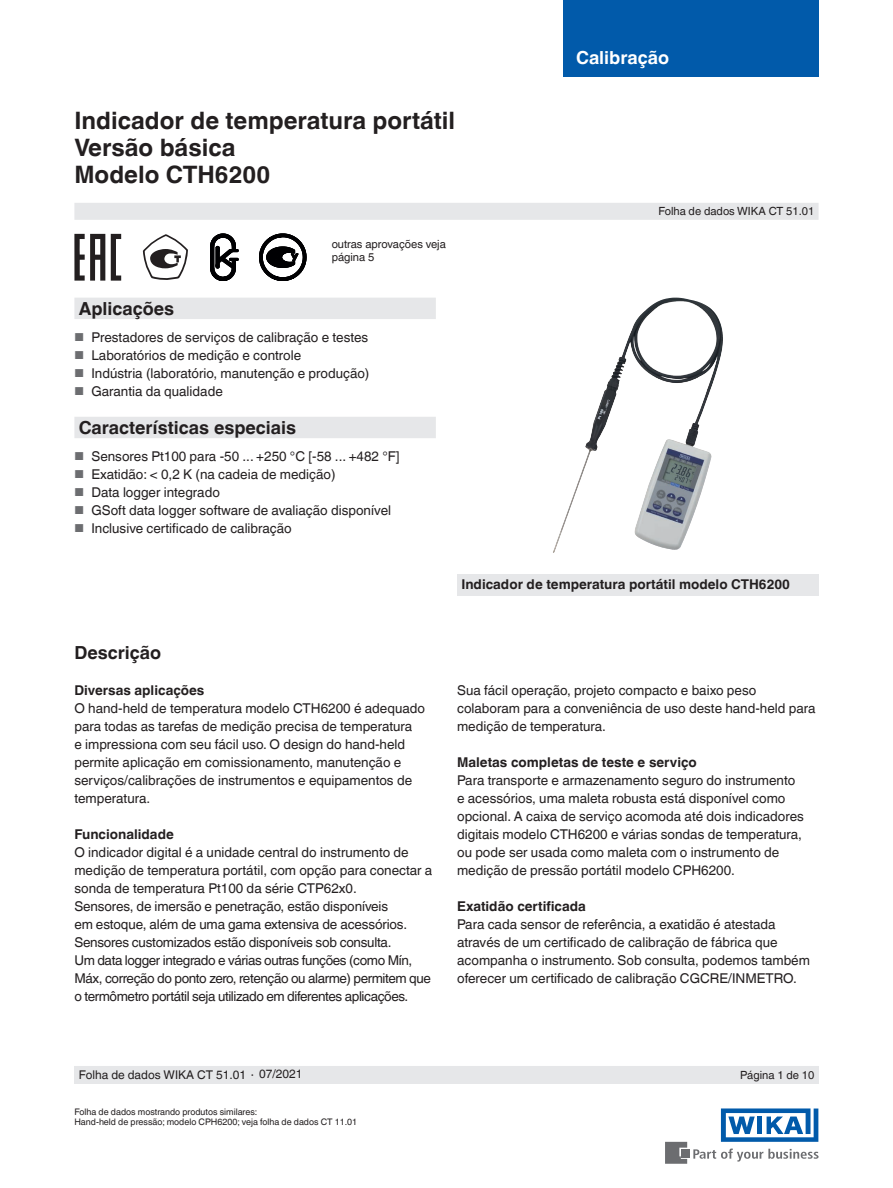
<style>
.page{position:relative;width:893px;height:1188px;background:#fff}
.page>*{position:absolute;margin:0;border:0;box-sizing:border-box;transform-origin:0 0}
.t1{font:700 24px/27px "Helvetica World";color:#231f20}
.t2{font:700 18px "Helvetica World";color:#231f20}
.t3{font:700 18px "Helvetica World";color:#fff}
.t4{font:13.5px/18px "Helvetica World";color:#231f20}
.t5{font:700 13.5px "Helvetica World";color:#231f20}
.t6{font:12px "Helvetica World";color:#231f20}
.t7{font:11.25px/12.3px "Helvetica World";color:#231f20}
.t8{font:9px/10.5px "Helvetica World";color:#231f20}
.s1{font-size:11.55px;color:#6c6d70}
.s2{font-size:11.25px}
</style>
<div class="page">
<svg style="left:693px;top:1149px;width:126px;height:13px"></svg>
<div style="left:682px;top:1150px;width:8px;height:8px;background:#6c6d70"></div>
<svg style="left:665px;top:1142px;width:22px;height:22px"></svg>
<svg style="left:721px;top:1108px;width:97px;height:34px"></svg>
<div style="left:563px;top:0;width:256px;height:76px;background:#015aaa"></div>
<div style="left:74px;top:203px;width:745px;height:17px;background:#e6e7e9"></div>
<div style="left:74px;top:1066px;width:745px;height:18px;background:#e6e7e9"></div>
<svg style="left:111px;top:234px;width:10px;height:47px"></svg>
<svg style="left:74px;top:234px;width:31px;height:47px"></svg>
<svg style="left:143px;top:234px;width:45px;height:46px"></svg>
<svg style="left:210px;top:234px;width:28px;height:47px"></svg>
<div style="left:457px;top:574px;width:362px;height:21px;background:#e6e7e9"></div>
<img style="left:634px;top:298px;width:40px;height:26px">
<svg style="left:74px;top:298px;width:362px;height:140px"></svg>
<svg style="left:259px;top:234px;width:47px;height:47px"></svg>
<h1 class="t1" style="left:74px;top:107px;width:382px">Indicador de temperatura portátil<br>Versão básica<br>Modelo CTH6200</h1>
<p class="t7" style="left:332px;top:238px;width:116px">outras aprovações veja página 5</p>
<h2 class="t2" style="left:79px;top:298px;width:97px">Aplicações</h2>
<p class="t4" style="left:74px;top:328px;width:295px"><span class="s1">■</span> Prestadores de serviços de calibração e testes</p>
<p class="t4" style="left:74px;top:346px;width:228px"><span class="s1">■</span> Laboratórios de medição e controle</p>
<p class="t4" style="left:74px;top:364px;width:297px"><span class="s1">■</span> Indústria (laboratório, manutenção e produção)</p>
<p class="t4" style="left:74px;top:382px;width:150px"><span class="s1">■</span> Garantia da qualidade</p>
<h2 class="t2" style="left:79px;top:417px;width:219px">Características especiais</h2>
<p class="t4" style="left:74px;top:447px;width:327px"><span class="s1">■</span> Sensores Pt100 para -50 ... +250 °C [-58 ... +482 °F]</p>
<p class="t4" style="left:74px;top:465px;width:263px"><span class="s1">■</span> Exatidão: &lt; 0,2 K (na cadeia de medição)</p>
<p class="t4" style="left:74px;top:483px;width:147px"><span class="s1">■</span> Data logger integrado</p>
<p class="t4" style="left:74px;top:501px;width:318px"><span class="s1">■</span> GSoft data logger software de avaliação disponível</p>
<p class="t4" style="left:74px;top:519px;width:219px"><span class="s1">■</span> Inclusive certificado de calibração</p>
<h2 class="t3" style="left:576px;top:47px;width:94px">Calibração</h2>
<p class="t7" style="left:658px;top:205px;width:157px">Folha de dados WIKA CT 51.01</p>
<p class="t5" style="left:461px;top:577px;width:330px">Indicador de temperatura portátil modelo CTH6200</p>
<h2 class="t2" style="left:74px;top:642px;width:88px">Descrição</h2>
<p class="t5" style="left:74px;top:683px;width:132px">Diversas aplicações</p>
<p class="t4" style="left:74px;top:700px;width:352px">O hand-held de temperatura modelo CTH6200 é adequado para todas as tarefas de medição precisa de temperatura<br>e impressiona com seu fácil uso. O design do hand-held permite aplicação em comissionamento, manutenção e serviços/calibrações de instrumentos e equipamentos de temperatura.</p>
<p class="t5" style="left:74px;top:827px;width:101px">Funcionalidade</p>
<p class="t4" style="left:74px;top:844px;width:359px">O indicador digital é a unidade central do instrumento de medição de temperatura portátil, com opção para conectar a sonda de temperatura Pt100 da série CTP62x0.<br>Sensores, de imersão e penetração, estão disponíveis<br>em estoque, além de uma gama extensiva de acessórios.<br>Sensores customizados estão disponíveis sob consulta.<br>Um data logger integrado e várias outras funções (como Mín, Máx, correção do ponto zero, retenção ou alarme) permitem que o termômetro portátil seja utilizado em diferentes aplicações.</p>
<p class="t4" style="left:457px;top:682px;width:360px">Sua fácil operação, projeto compacto e baixo peso colaboram para a conveniência de uso deste hand-held para medição de temperatura.</p>
<p class="t5" style="left:457px;top:755px;width:241px">Maletas completas de teste e serviço</p>
<p class="t4" style="left:457px;top:772px;width:348px">Para transporte e armazenamento seguro do instrumento e acessórios, uma maleta robusta está disponível como opcional. A caixa de serviço acomoda até dois indicadores digitais modelo CTH6200 e várias sondas de temperatura, ou pode ser usada como maleta com o instrumento de medição de pressão portátil modelo CPH6200.</p>
<p class="t5" style="left:457px;top:899px;width:130px">Exatidão certificada</p>
<p class="t4" style="left:457px;top:916px;width:354px">Para cada sensor de referência, a exatidão é atestada através de um certificado de calibração de fábrica que acompanha o instrumento. Sob consulta, podemos também oferecer um certificado de calibração CGCRE/INMETRO.</p>
<p class="t6" style="left:79px;top:1068px;width:225px">Folha de dados WIKA CT 51.01 <span class="s2">∙</span> 07/2021</p>
<p class="t7" style="left:740px;top:1068px;width:76px">Página 1 de 10</p>
<p class="t8" style="left:74px;top:1107px;width:284px">Folha de dados mostrando produtos similares:<br>Hand-held de pressão; modelo CPH6200; veja folha de dados CT 11.01</p>
</div>
